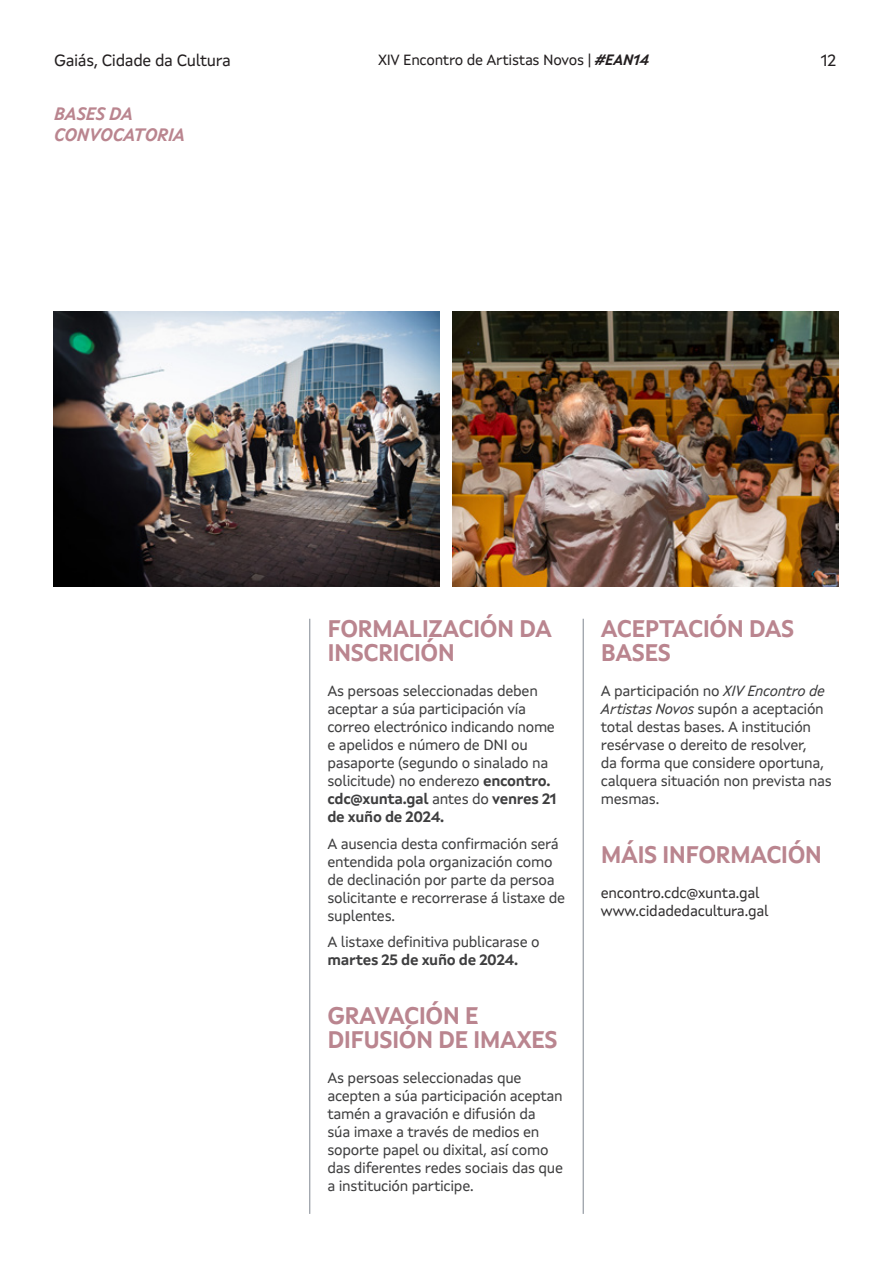
<style>
.page{position:relative;width:893px;height:1263px;background:#fff}
.page>*{position:absolute;margin:0;border:0;box-sizing:border-box;transform-origin:0 0}
.nome_bio{font:700 24px/24px "Xunta Sans";letter-spacing:-.025em;color:#ba858f}
._12_14_Salto{font:italic 700 18px/21px "Xunta Sans";letter-spacing:-.015em;color:#ba858f}
.t1{font:16.5px "Xunta Sans";letter-spacing:-.02em;color:#231f20}
.Txt_10_12_SALTO{font:15px/18px "Xunta Sans";letter-spacing:-.02em;color:#3e3e3f}
.Txt_10___12_no_salto{font:15px "Xunta Sans";letter-spacing:-.015em;color:#312f30}
.t2{font:15px "Xunta Sans";letter-spacing:-.02em;color:#231f20}
.s1{font-weight:700;font-style:italic}
.s2{font-weight:700}
.s3{font-style:italic}
</style>
<div class="page">
<img style="left:53px;top:312px;width:387px;height:275px">
<img style="left:452px;top:312px;width:387px;height:275px">
<hr style="left:309px;top:619px;width:1px;height:595px;background:#7f8690">
<hr style="left:583px;top:619px;width:1px;height:595px;background:#7f8690">
<p class="t1" style="left:54px;top:51px;width:178px">Gaiás, Cidade da Cultura</p>
<p class="t2" style="left:378px;top:51px;width:273px">XIV Encontro de Artistas Novos | <span class="s1">#EAN14</span></p>
<p class="t1" style="left:821px;top:51px;width:17px">12</p>
<p class="_12_14_Salto" style="left:54px;top:103px;width:133px">BASES DA<br>CONVOCATORIA</p>
<p class="nome_bio" style="left:327px;top:617px;width:226px">FORMALIZACIÓN DA<br>INSCRICIÓN</p>
<p class="Txt_10_12_SALTO" style="left:327px;top:682px;width:231px">As persoas seleccionadas deben aceptar a súa participación vía correo electrónico indicando nome e apelidos e número de DNI ou pasaporte (segundo o sinalado na solicitude) no enderezo <span class="s2">encontro. cdc@xunta.gal</span> antes do <span class="s2">venres 21 de xuño de 2024.</span></p>
<p class="Txt_10_12_SALTO" style="left:327px;top:834px;width:239px">A ausencia desta confirmación será entendida pola organización como de declinación por parte da persoa solicitante e recorrerase á listaxe de suplentes.</p>
<p class="Txt_10_12_SALTO" style="left:327px;top:933px;width:214px">A listaxe definitiva publicarase o <span class="s2">martes 25 de xuño de 2024.</span></p>
<p class="nome_bio" style="left:327px;top:1004px;width:232px">GRAVACIÓN E<br>DIFUSIÓN DE IMAXES</p>
<p class="Txt_10_12_SALTO" style="left:327px;top:1069px;width:237px">As persoas seleccionadas que acepten a súa participación aceptan tamén a gravación e difusión da<br>súa imaxe a través de medios en soporte papel ou dixital, así como das diferentes redes sociais das que a institución participe.</p>
<p class="nome_bio" style="left:601px;top:617px;width:195px">ACEPTACIÓN DAS<br>BASES</p>
<p class="Txt_10_12_SALTO" style="left:601px;top:682px;width:233px">A participación no <span class="s3">XIV Encontro de<br>Artistas Novos</span> supón a aceptación total destas bases. A institución resérvase o dereito de resolver,<br>da forma que considere oportuna, calquera situación non prevista nas mesmas.</p>
<p class="nome_bio" style="left:601px;top:843px;width:223px">MÁIS INFORMACIÓN</p>
<p class="Txt_10___12_no_salto" style="left:601px;top:884px;width:160px">encontro.cdc@xunta.gal</p>
<p class="Txt_10___12_no_salto" style="left:601px;top:902px;width:169px">www.cidadedacultura.gal</p>
</div>
